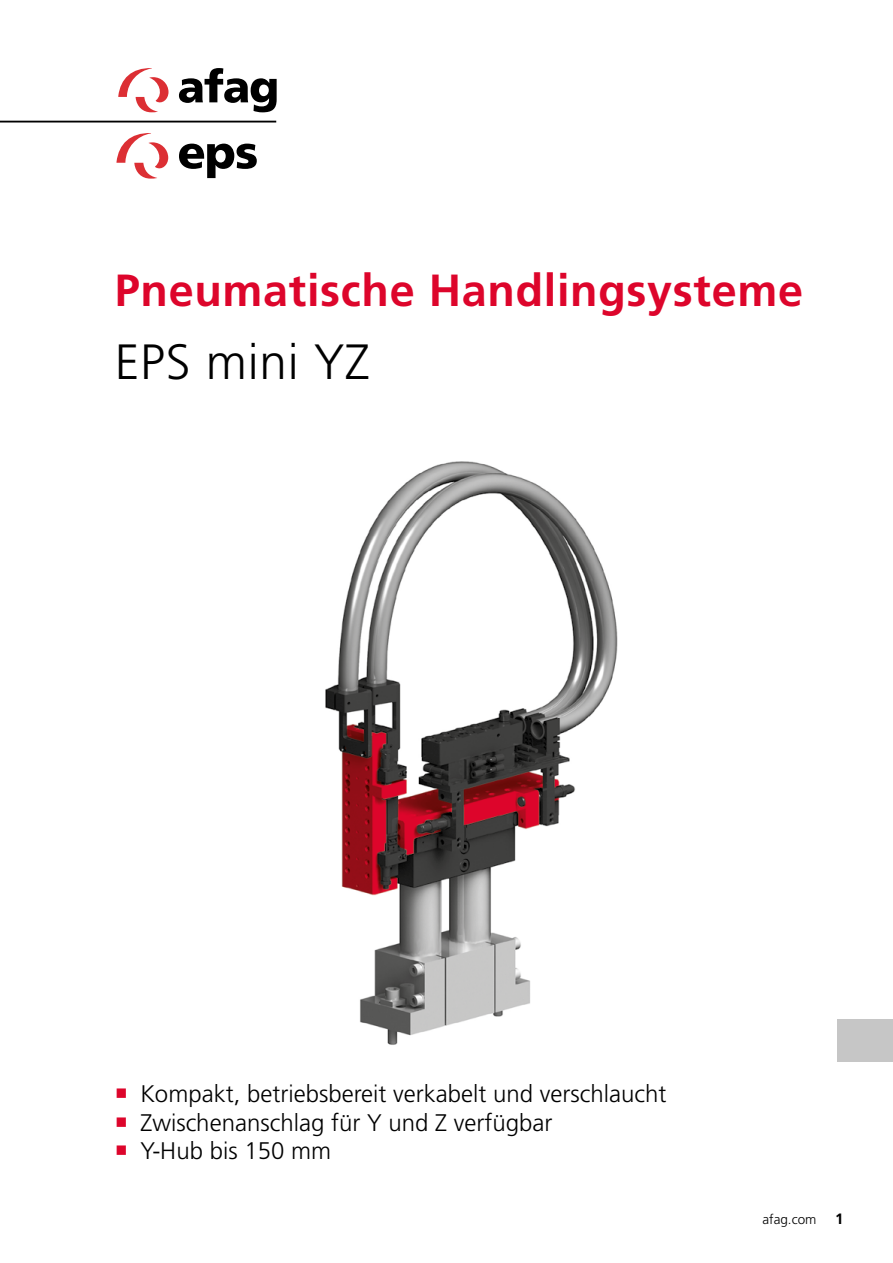
<style>
.page{position:relative;width:893px;height:1263px;background:#fff}
.page>*{position:absolute;margin:0;border:0;box-sizing:border-box;transform-origin:0 0}
.t1{font:300 49.5px "Frutiger LT Pro";letter-spacing:.015em;color:#000}
.t2{font:700 45px "Frutiger LT Pro";letter-spacing:.015em;color:#dd052b}
.t3{font:300 24px/28.5px "Frutiger LT Pro";color:#000}
.t4{font:300 13.5px "Frutiger LT Pro";color:#000}
.s1{font-weight:700;font-size:15px}
</style>
<div class="page">
<div style="left:837px;top:1019px;width:56px;height:43px;background:#c6c6c6"></div>
<svg style="left:116px;top:133px;width:52px;height:46px"></svg>
<svg style="left:179px;top:144px;width:78px;height:34px"></svg>
<hr style="left:0;top:121px;width:276px;height:1px;background:#000">
<svg style="left:118px;top:68px;width:50px;height:44px"></svg>
<svg style="left:179px;top:68px;width:98px;height:44px"></svg>
<img style="left:325px;top:461px;width:293px;height:584px">
<p class="t2" style="left:115px;top:263px;width:690px">Pneumatische Handlingsysteme</p>
<p class="t1" style="left:115px;top:333px;width:256px">EPS mini YZ</p>
<p class="t3" style="left:140px;top:1080px;width:528px">Kompakt, betriebsbereit verkabelt und verschlaucht<br>Zwischenanschlag für Y und Z verfügbar<br>Y-Hub bis 150 mm</p>
<p class="t4" style="left:762px;top:1211px;width:83px">afag.com <span class="s1">1</span></p>
</div>
